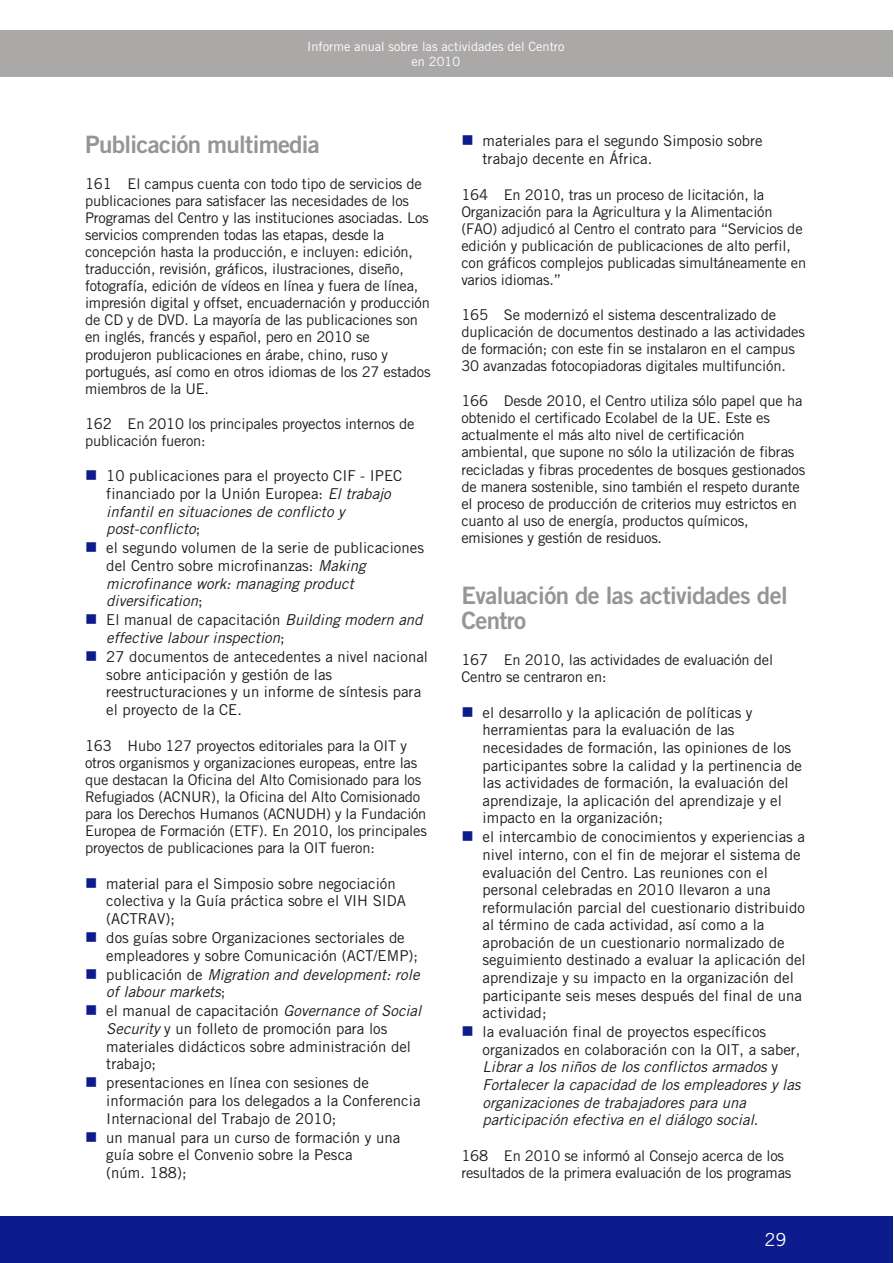
<style>
.page{position:relative;width:894px;height:1263px;background:#fff}
.page>*{position:absolute;margin:0;border:0;box-sizing:border-box;transform-origin:0 0}
.t1{font:24px/25.5px "Trade Gothic Bold Two";letter-spacing:-.025em;color:#969494}
.t2{font:18px "Trade Gothic";color:#fff}
.t3{font:15px/17.5px "Trade Gothic";letter-spacing:.005em;color:#1f1a17}
.t4{font:italic 15px/17.5px "Trade Gothic";letter-spacing:.005em;color:#1f1a17}
.t5{font:14.7px/17.1px "Trade Gothic";letter-spacing:-.01em;color:#1f1a17}
.t6{font:12.75px/14.9px "Trade Gothic";color:#fff;text-align:center}
.s1{font-size:15px}
.s2{color:#0d1c8c}
.s3{font-style:italic}
.s4{font-style:normal}
</style>
<div class="page">
<div style="left:0;top:1216px;width:893px;height:47px;background:#0d1c8c"></div>
<div style="left:0;top:30px;width:893px;height:47px;background:#aba8a8"></div>
<p class="t6" style="left:307px;top:40px;width:259px">Informe anual sobre las actividades del Centro en 2010</p>
<h1 class="t1" style="left:85px;top:134px;width:236px">Publicación multimedia</h1>
<p class="t5" style="left:85px;top:176px;width:347px"><span class="s1">161</span> El campus cuenta con todo tipo de servicios de publicaciones para satisfacer las necesidades de los Programas del Centro y las instituciones asociadas. Los servicios comprenden todas las etapas, desde la concepción hasta la producción, e incluyen: edición, traducción, revisión, gráficos, ilustraciones, diseño, fotografía, edición de vídeos en línea y fuera de línea, impresión digital y offset, encuadernación y producción de CD y de DVD. La mayoría de las publicaciones son en inglés, francés y español, pero en 2010 se produjeron publicaciones en árabe, chino, ruso y portugués, así como en otros idiomas de los 27 estados miembros de la UE.</p>
<p class="t5" style="left:85px;top:416px;width:331px"><span class="s1">162</span> En 2010 los principales proyectos internos de publicación fueron:</p>
<p class="t3" style="left:106px;top:469px;width:298px;text-indent:-21px"><span class="s2">■</span> 10 publicaciones para el proyecto CIF - IPEC financiado por la Unión Europea: <span class="s3">El trabajo infantil en situaciones de conflicto y post-conflicto</span>;</p>
<p class="t3" style="left:106px;top:540px;width:319px;text-indent:-21px"><span class="s2">■</span> el segundo volumen de la serie de publicaciones del Centro sobre microfinanzas: <span class="s3">Making microfinance work: managing product diversification</span>;</p>
<p class="t4" style="left:106px;top:612px;width:318px;text-indent:-21px"><span class="s2">■</span> <span class="s4">El manual de capacitación</span> Building modern and effective labour inspection<span class="s4">;</span></p>
<p class="t3" style="left:106px;top:649px;width:323px;text-indent:-21px"><span class="s2">■</span> 27 documentos de antecedentes a nivel nacional sobre anticipación y gestión de las reestructuraciones y un informe de síntesis para el proyecto de la CE.</p>
<p class="t5" style="left:85px;top:738px;width:343px"><span class="s1">163</span> Hubo 127 proyectos editoriales para la OIT y otros organismos y organizaciones europeas, entre las que destacan la Oficina del Alto Comisionado para los Refugiados (ACNUR), la Oficina del Alto Comisionado para los Derechos Humanos (ACNUDH) y la Fundación Europea de Formación (ETF). En 2010, los principales proyectos de publicaciones para la OIT fueron:</p>
<p class="t3" style="left:106px;top:876px;width:301px;text-indent:-21px"><span class="s2">■</span> material para el Simposio sobre negociación colectiva y la Guía práctica sobre el VIH SIDA (ACTRAV);</p>
<p class="t3" style="left:106px;top:930px;width:313px;text-indent:-21px"><span class="s2">■</span> dos guías sobre Organizaciones sectoriales de empleadores y sobre Comunicación (ACT/EMP);</p>
<p class="t4" style="left:106px;top:967px;width:315px;text-indent:-21px"><span class="s2">■</span> <span class="s4">publicación de</span> Migration and development: role of labour markets<span class="s4">;</span></p>
<p class="t3" style="left:106px;top:1004px;width:317px;text-indent:-21px"><span class="s2">■</span> el manual de capacitación <span class="s3">Governance of Social Security</span> y un folleto de promoción para los materiales didácticos sobre administración del trabajo;</p>
<p class="t3" style="left:106px;top:1076px;width:316px;text-indent:-21px"><span class="s2">■</span> presentaciones en línea con sesiones de información para los delegados a la Conferencia<br>Internacional del Trabajo de 2010;</p>
<p class="t3" style="left:106px;top:1130px;width:295px;text-indent:-21px"><span class="s2">■</span> un manual para un curso de formación y una guía sobre el Convenio sobre la Pesca<br>(núm. 188);</p>
<p class="t3" style="left:483px;top:133px;width:282px;text-indent:-21px"><span class="s2">■</span> materiales para el segundo Simposio sobre trabajo decente en África.</p>
<p class="t5" style="left:461px;top:187px;width:346px"><span class="s1">164</span> En 2010, tras un proceso de licitación, la Organización para la Agricultura y la Alimentación (FAO) adjudicó al Centro el contrato para “Servicios de edición y publicación de publicaciones de alto perfil, con gráficos complejos publicadas simultáneamente en varios idiomas.”</p>
<p class="t5" style="left:461px;top:307px;width:345px"><span class="s1">165</span> Se modernizó el sistema descentralizado de duplicación de documentos destinado a las actividades de formación; con este fin se instalaron en el campus 30 avanzadas fotocopiadoras digitales multifunción.</p>
<p class="t5" style="left:461px;top:394px;width:345px"><span class="s1">166</span> Desde 2010, el Centro utiliza sólo papel que ha obtenido el certificado Ecolabel de la UE. Este es actualmente el más alto nivel de certificación ambiental, que supone no sólo la utilización de fibras recicladas y fibras procedentes de bosques gestionados de manera sostenible, sino también el respeto durante el proceso de producción de criterios muy estrictos en cuanto al uso de energía, productos químicos, emisiones y gestión de residuos.</p>
<h1 class="t1" style="left:461px;top:585px;width:328px">Evaluación de las actividades del<br>Centro</h1>
<p class="t5" style="left:461px;top:653px;width:313px"><span class="s1">167</span> En 2010, las actividades de evaluación del<br>Centro se centraron en:</p>
<p class="t3" style="left:483px;top:705px;width:321px;text-indent:-21px"><span class="s2">■</span> el desarrollo y la aplicación de políticas y herramientas para la evaluación de las necesidades de formación, las opiniones de los participantes sobre la calidad y la pertinencia de las actividades de formación, la evaluación del aprendizaje, la aplicación del aprendizaje y el impacto en la organización;</p>
<p class="t3" style="left:483px;top:829px;width:325px;text-indent:-21px"><span class="s2">■</span> el intercambio de conocimientos y experiencias a nivel interno, con el fin de mejorar el sistema de evaluación del Centro. Las reuniones con el personal celebradas en 2010 llevaron a una reformulación parcial del cuestionario distribuido al término de cada actividad, así como a la aprobación de un cuestionario normalizado de seguimiento destinado a evaluar la aplicación del aprendizaje y su impacto en la organización del participante seis meses después del final de una actividad;</p>
<p class="t4" style="left:483px;top:1024px;width:319px;text-indent:-21px"><span class="s2">■</span> <span class="s4">la evaluación final de proyectos específicos organizados en colaboración con la OIT, a saber, </span>Librar a los niños de los conflictos armados <span class="s4">y </span>Fortalecer la capacidad de los empleadores y las organizaciones de trabajadores para una participación efectiva en el diálogo social<span class="s4">.</span></p>
<p class="t5" style="left:461px;top:1148px;width:332px"><span class="s1">168</span> En 2010 se informó al Consejo acerca de los resultados de la primera evaluación de los programas</p>
<p class="t2" style="left:765px;top:1232px;width:23px">29</p>
</div>
